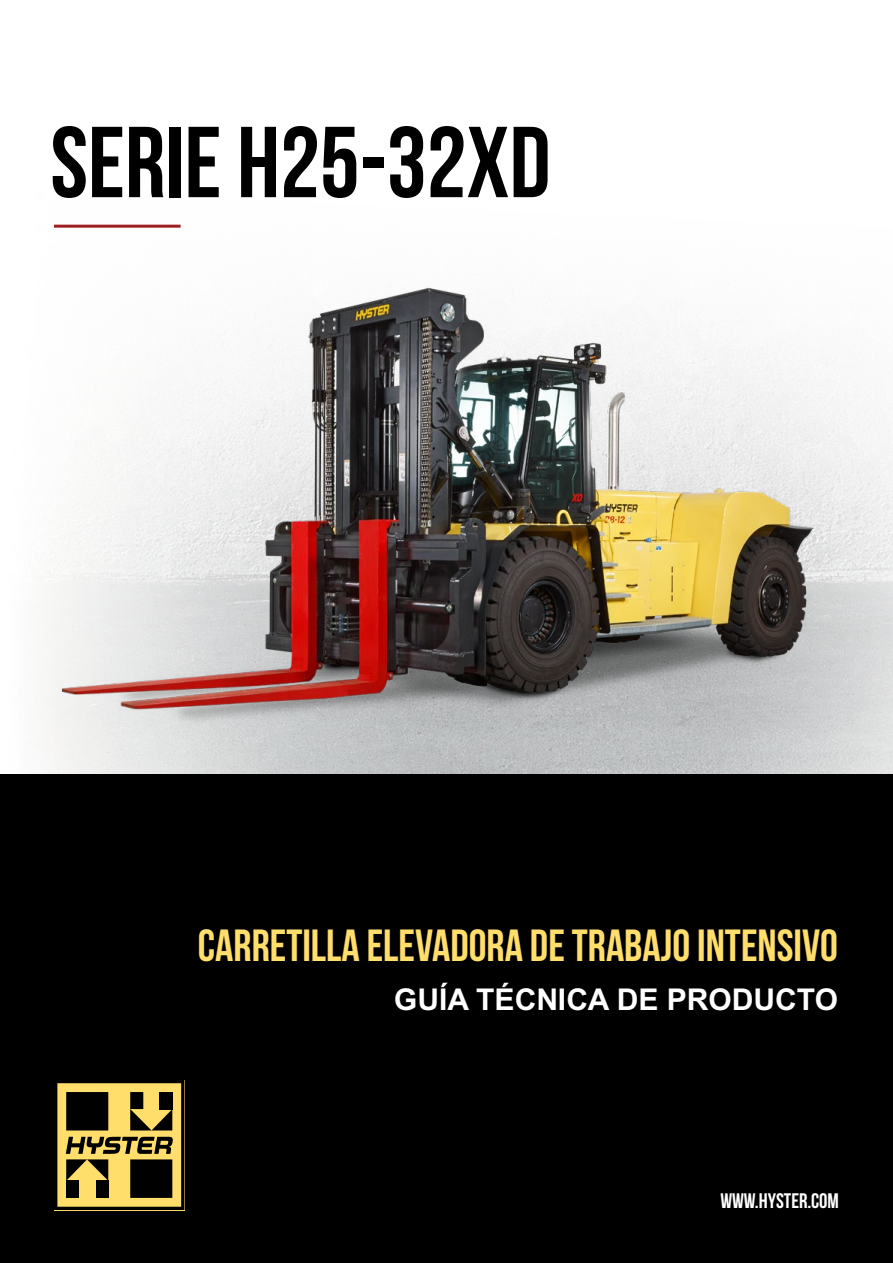
<style>
.page{position:relative;width:893px;height:1263px;background:#fff}
.page>*{position:absolute;margin:0;border:0;box-sizing:border-box;transform-origin:0 0}
.t1{font:700 100.5px "Bebas Neue";color:#000}
.t2{font:700 45px "Bebas Neue";color:#ffde6c}
.t3{font:700 30px "Arial MT Std";color:#fff}
.t4{font:700 21px "Bebas Neue";color:#fff}
</style>
<div class="page">
<img style="left:43px;top:224px;width:850px;height:550px">
<div style="left:0;top:774px;width:893px;height:489px;background:#000"></div>
<hr style="left:54px;top:225px;width:127px;height:3px;background:#9e1d20">
<img style="left:51px;top:248px;width:806px;height:498px">
<svg style="left:57px;top:1083px;width:125px;height:124px"></svg>
<div style="left:66px;top:1092px;width:42px;height:38px;background:#000"></div>
<h1 class="t1" style="left:50px;top:107px;width:502px">SERIE H25-32XD</h1>
<p class="t2" style="left:198px;top:921px;width:642px">CARRETILLA ELEVADORA DE TRABAJO INTENSIVO</p>
<p class="t3" style="left:394px;top:982px;width:445px">GUÍA TÉCNICA DE PRODUCTO</p>
<p class="t4" style="left:720px;top:1189px;width:120px">WWW.HYSTER.COM</p>
</div>
